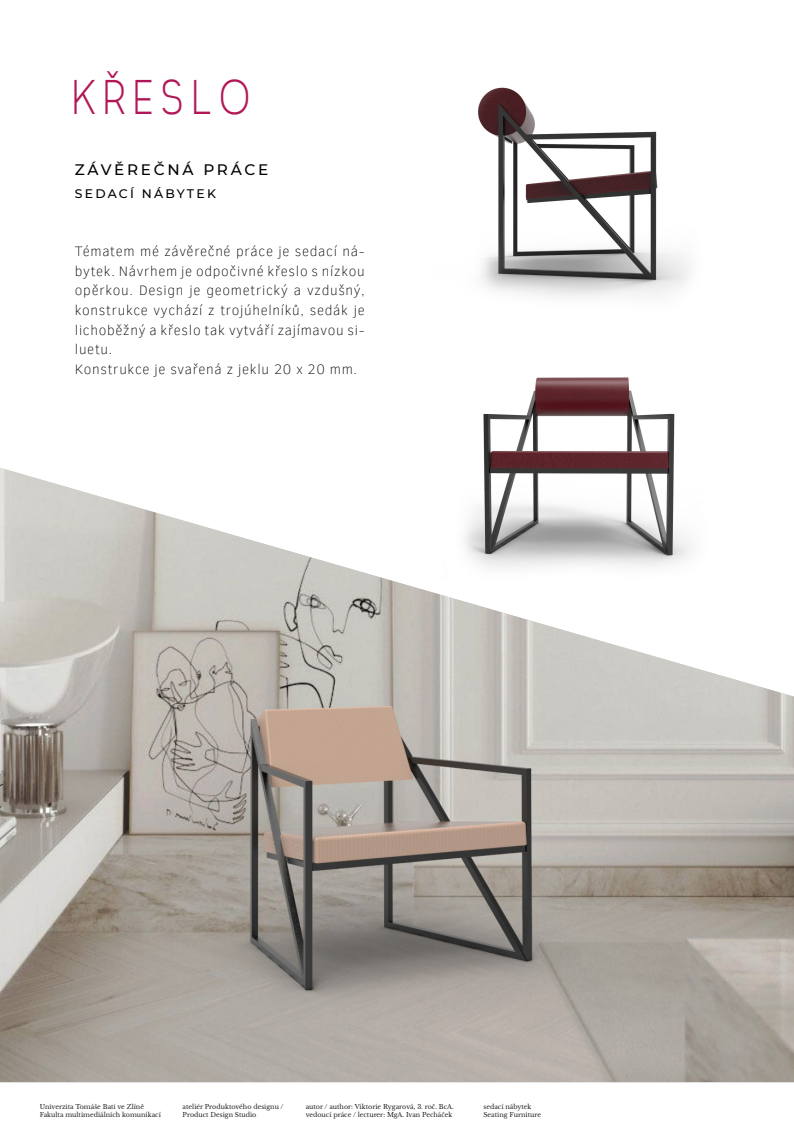
<style>
.page{position:relative;width:794px;height:1134px;background:#fff}
.page>*{position:absolute;margin:0;border:0;box-sizing:border-box;transform-origin:0 0}
.t1{font:37.6px "Hasta Grotesk";letter-spacing:.2em;color:#b11756}
.t2{font:500 15.2px "Montserrat";letter-spacing:.18em;color:#000001}
.t3{font:100 14px/19.6px "Clear Sans";letter-spacing:.05em;color:#000;text-align:justify}
.t4{font:500 12.4px "Montserrat";letter-spacing:.18em;color:#000001}
.t5{font:6.4px "Libre Baskerville";color:#231f20}
</style>
<div class="page">
<img style="left:0;top:468px;width:794px;height:614px">
<img style="left:478px;top:87px;width:211px;height:210px">
<img style="left:442px;top:377px;width:312px;height:230px">
<p class="t1" style="left:71px;top:69px;width:180px">KŘESLO</p>
<p class="t2" style="left:75px;top:159px;width:195px">ZÁVĚREČNÁ PRÁCE</p>
<p class="t4" style="left:75px;top:185px;width:143px">SEDACÍ NÁBYTEK</p>
<p class="t3" style="left:75px;top:242px;width:291px">Tématem mé závěrečné práce je sedací ná&shy;bytek. Návrhem je odpočivné křeslo s nízkou opěrkou. Design je geometrický a vzdušný, konstrukce vychází z trojúhelníků, sedák je lichoběžný a křeslo tak vytváří zajímavou si&shy;luetu.</p>
<p class="t3" style="left:75px;top:359px;width:284px">Konstrukce je svařená z jeklu 20 x 20 mm.</p>
<p class="t5" style="left:40px;top:1103px;width:106px">Univerzita Tomáše Bati ve Zlíně</p>
<p class="t5" style="left:40px;top:1111px;width:123px">Fakulta multimediálních komunikací</p>
<p class="t5" style="left:183px;top:1103px;width:102px">ateliér Produktového designu /</p>
<p class="t5" style="left:183px;top:1111px;width:75px">Product Design Studio</p>
<p class="t5" style="left:306px;top:1103px;width:150px">autor / author: Viktorie Rygarová, 3. roč. BcA.</p>
<p class="t5" style="left:306px;top:1111px;width:148px">vedoucí práce / lecturer: MgA. Ivan Pecháček</p>
<p class="t5" style="left:483px;top:1103px;width:50px">sedací nábytek</p>
<p class="t5" style="left:483px;top:1111px;width:59px">Seating Furniture</p>
</div>
